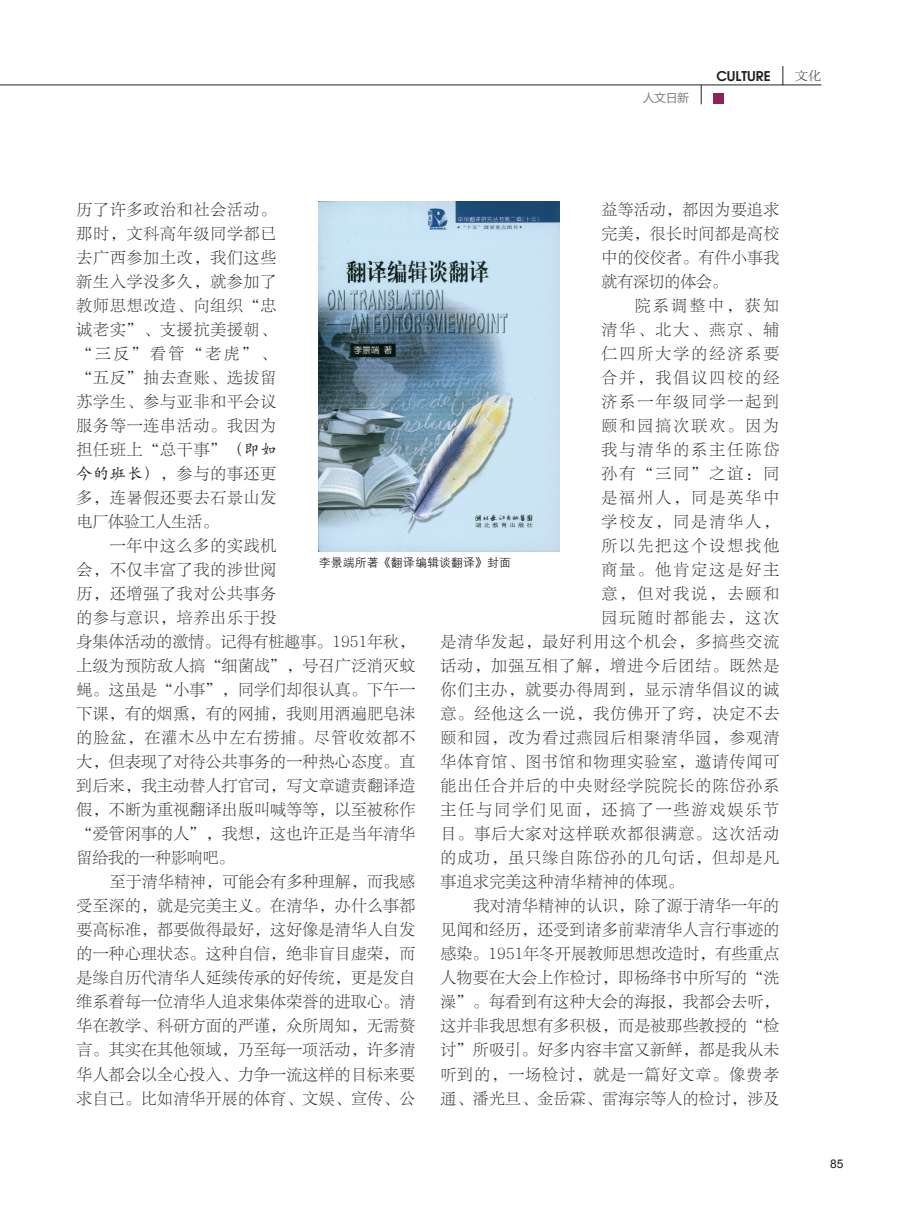
<style>
.page{position:relative;width:898px;height:1217px;background:#fff}
.page>*{position:absolute;margin:0;border:0;box-sizing:border-box;transform-origin:0 0}
.正文{font:15.75px/24px "FZLTSK GBK1 0";letter-spacing:.06em;color:#231f20;text-align:justify}
.正文-2{font:15.75px/24px "FZLTSK GBK1 0";letter-spacing:.025em;color:#231f20}
.正文-3{font:15.75px "FZLTSK GBK1 0";letter-spacing:.08em;color:#231f20}
.正文-4{font:15.75px "FZLTSK GBK1 0";letter-spacing:.14em;color:#231f20}
.正文-5{font:15.75px "FZLTSK GBK1 0";letter-spacing:.135em;color:#231f20}
.正文-6{font:15.75px "FZLTSK GBK1 0";letter-spacing:.03em;color:#231f20}
.t1{font:600 13.5px "Avant Garde";color:#231f20}
.正文-7{font:12px "H Yg 2 gj";color:#231f20}
.提示语{font:12px "FZLTHJW GB1 0";color:#787a7d}
.t2{font:12px "Arial";color:#231f20}
.t3{font:12px "FZLTSK GBK1 0";color:#231f20;scale:1.1 1}
.s1{font-family:"H Yc 1 gj"}
</style>
<div class="page">
<hr style="left:0;top:85px;width:821px;height:1px;background:#231f20">
<svg style="left:782px;top:66px;width:1px;height:19px"></svg>
<div style="left:713px;top:94px;width:10px;height:10px;background:#8e235a"></div>
<svg style="left:700px;top:85px;width:1px;height:19px"></svg>
<img style="left:319px;top:201px;width:240px;height:351px">
<p class="提示语" style="left:642px;top:92px;width:48px">人文日新</p>
<p class="t1" style="left:716px;top:67px;width:56px">CULTURE</p>
<p class="t3" style="left:794px;top:69px;width:25px">文化</p>
<p class="正文" style="left:77px;top:198px;width:201px">历了许多政治和社会活动。那时，文科高年级同学都已去广西参加土改，我们这些新生入学没多久，就参加了教师思想改造、向组织“忠诚老实”、支援抗美援朝、“三反”看管“老虎”、“五反”抽去查账、选拔留苏学生、参与亚非和平会议服务等一连串活动。我因为担任班上“总干事”<span class="s1">（即如今的班长）</span>，参与的事还更多，连暑假还要去石景山发电厂体验工人生活。</p>
<p class="正文-2" style="left:77px;top:534px;width:340px;text-indent:33px">一年中这么多的实践机<br>会，不仅丰富了我的涉世阅<br>历，还增强了我对公共事务<br>的参与意识，培养出乐于投<br>身集体活动的激情。记得有桩趣事。1951年秋，上级为预防敌人搞“细菌战”，号召广泛消灭蚊蝇。这虽是“小事”，同学们却很认真。下午一下课，有的烟熏，有的网捕，我则用洒遍肥皂沫的脸盆，在灌木丛中左右捞捕。尽管收效都不大，但表现了对待公共事务的一种热心态度。直到后来，我主动替人打官司，写文章谴责翻译造假，不断为重视翻译出版叫喊等等，以至被称作“爱管闲事的人”，我想，这也许正是当年清华留给我的一种影响吧。</p>
<p class="正文" style="left:77px;top:870px;width:340px;text-indent:33px">至于清华精神，可能会有多种理解，而我感受至深的，就是完美主义。在清华，办什么事都要高标准，都要做得最好，这好像是清华人自发的一种心理状态。这种自信，绝非盲目虚荣，而是缘自历代清华人延续传承的好传统，更是发自维系着每一位清华人追求集体荣誉的进取心。清华在教学、科研方面的严谨，众所周知，无需赘言。其实在其他领域，乃至每一项活动，许多清华人都会以全心投入、力争一流这样的目标来要求自己。比如清华开展的体育、文娱、宣传、公</p>
<p class="正文" style="left:601px;top:198px;width:179px">益等活动，都因为要追求完美，很长时间都是高校中的佼佼者。有件小事我就有深切的体会。</p>
<p class="正文" style="left:634px;top:294px;width:146px">院系调整中，获知</p>
<p class="正文" style="left:601px;top:318px;width:179px">清华、北大、燕京、辅</p>
<p class="正文-4" style="left:601px;top:345px;width:179px">仁四所大学的经济系要</p>
<p class="正文-4" style="left:601px;top:369px;width:179px">合并，我倡议四校的经</p>
<p class="正文-4" style="left:601px;top:393px;width:179px">济系一年级同学一起到</p>
<p class="正文-4" style="left:601px;top:417px;width:179px">颐和园搞次联欢。因为</p>
<p class="正文-4" style="left:601px;top:441px;width:179px">我与清华的系主任陈岱</p>
<p class="正文" style="left:601px;top:462px;width:179px">孙有“三同”之谊：同</p>
<p class="正文-4" style="left:601px;top:489px;width:179px">是福州人，同是英华中</p>
<p class="正文-4" style="left:601px;top:513px;width:179px">学校友，同是清华人，</p>
<p class="正文-4" style="left:601px;top:537px;width:179px">所以先把这个设想找他</p>
<p class="正文-4" style="left:601px;top:561px;width:179px">商量。他肯定这是好主</p>
<p class="正文" style="left:601px;top:582px;width:179px">意，但对我说，去颐和</p>
<p class="正文-4" style="left:601px;top:609px;width:179px">园玩随时都能去，这次</p>
<p class="正文-3" style="left:440px;top:633px;width:340px">是清华发起，最好利用这个机会，多搞些交流</p>
<p class="正文-3" style="left:440px;top:657px;width:340px">话动，加强互相了解，增进今后团结。既然是</p>
<p class="正文-3" style="left:440px;top:681px;width:340px">你们主办，就要办得周到，显示清华倡议的诚</p>
<p class="正文-3" style="left:440px;top:705px;width:340px">意。经他这么一说，我仿佛开了窍，决定不去</p>
<p class="正文-3" style="left:440px;top:729px;width:340px">颐和园，改为看过燕园后相聚清华园，参观清</p>
<p class="正文-3" style="left:440px;top:753px;width:340px">华体育馆、图书馆和物理实验室，邀请传闻可</p>
<p class="正文-3" style="left:440px;top:777px;width:340px">能出任合并后的中央财经学院院长的陈岱孙系</p>
<p class="正文-5" style="left:440px;top:801px;width:340px">主任与同学们见面，还搞了一些游戏娱乐节</p>
<p class="正文-3" style="left:440px;top:825px;width:340px">目。事后大家对这样联欢都很满意。这次活动</p>
<p class="正文-3" style="left:440px;top:849px;width:340px">的成功，虽只缘自陈岱孙的几句话，但却是凡</p>
<p class="正文-6" style="left:440px;top:873px;width:244px">事追求完美这种清华精神的体现。</p>
<p class="正文" style="left:440px;top:894px;width:340px;text-indent:33px">我对清华精神的认识，除了源于清华一年的见闻和经历，还受到诸多前辈清华人言行事迹的感染。1951年冬开展教师思想改造时，有些重点人物要在大会上作检讨，即杨绛书中所写的“洗澡”。每看到有这种大会的海报，我都会去听，这并非我思想有多积极，而是被那些教授的“检讨”所吸引。好多内容丰富又新鲜，都是我从未听到的，一场检讨，就是一篇好文章。像费孝通、潘光旦、金岳霖、雷海宗等人的检讨，涉及</p>
<p class="正文-7" style="left:319px;top:556px;width:193px">李景端所著《翻译编辑谈翻译》封面</p>
<p class="t2" style="left:829px;top:1155px;width:15px">85</p>
</div>
